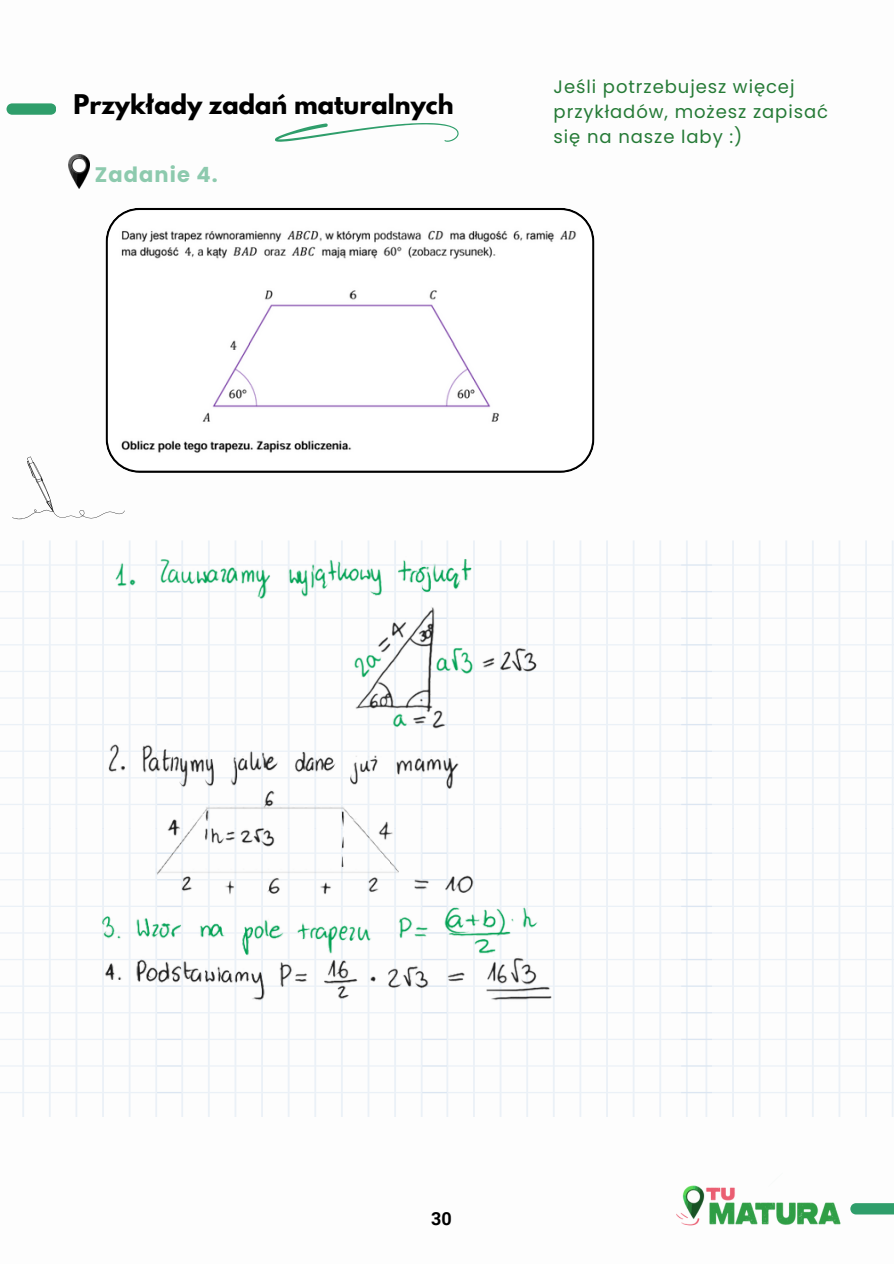
<style>
.page{position:relative;width:894px;height:1264px;background:#fff}
.page>*{position:absolute;margin:0;border:0;box-sizing:border-box;transform-origin:0 0}
.t1{font:700 24px "League Spartan";color:#000}
.t2{font:700 21px "Poppins";letter-spacing:.05em;color:#8dcaae}
.t3{font:18px/24.8px "Poppins";letter-spacing:.05em;color:#257a36}
.t4{font:700 18px "Roboto";color:#000}
</style>
<div class="page">
<img style="left:68px;top:154px;width:22px;height:34px">
<svg style="left:12px;top:456px;width:112px;height:63px"></svg>
<svg style="left:275px;top:123px;width:184px;height:19px"></svg>
<svg style="left:7px;top:103px;width:49px;height:12px"></svg>
<img style="left:676px;top:1185px;width:165px;height:41px">
<svg style="left:850px;top:1203px;width:43px;height:11px"></svg>
<svg style="left:105px;top:208px;width:489px;height:265px"></svg>
<svg style="left:711px;top:540px;width:182px;height:288px"></svg>
<svg style="left:0;top:540px;width:157px;height:288px"></svg>
<svg style="left:422px;top:540px;width:289px;height:288px"></svg>
<svg style="left:711px;top:828px;width:182px;height:288px"></svg>
<svg style="left:0;top:828px;width:157px;height:288px"></svg>
<svg style="left:157px;top:1027px;width:265px;height:89px"></svg>
<svg style="left:422px;top:828px;width:289px;height:288px"></svg>
<img style="left:85px;top:551px;width:530px;height:476px">
<h1 class="t1" style="left:73px;top:92px;width:381px">Przykłady zadań maturalnych</h1>
<p class="t2" style="left:95px;top:160px;width:124px">Zadanie 4.</p>
<p class="t3" style="left:553px;top:75px;width:276px">Jeśli potrzebujesz więcej przykładów, możesz zapisać się na nasze laby :)</p>
<h2 class="t4" style="left:431px;top:1208px;width:22px">30</h2>
</div>
